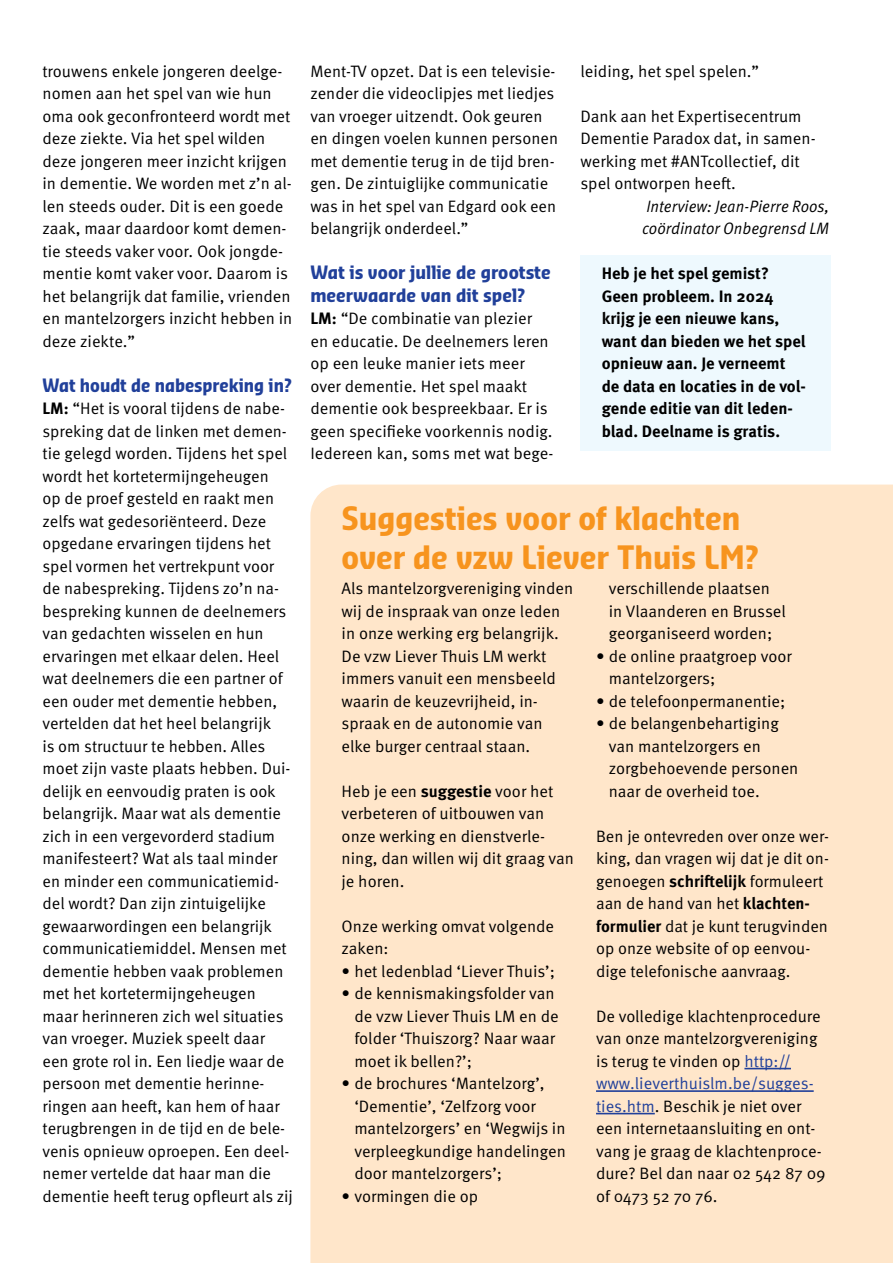
<style>
.page{position:relative;width:893px;height:1263px;background:#fff}
.page>*{position:absolute;margin:0;border:0;box-sizing:border-box;transform-origin:0 0}
.t1{font:700 31.5px/39px "Sansa Con Pro";color:#f7941e}
.t2{font:700 18px/22.5px "Sansa Con Pro";color:#21409a}
.t3{font:700 18px "Sansa Con Pro";color:#21409a;scale:.96 1}
.t4{font:16.5px/22.5px "Meta Pro Norm";color:#000}
.t5{font:700 16.5px/22.5px "Meta Pro";color:#000}
.t6{font:16.5px/22.5px "Meta Pro Norm Ita";color:#000;scale:.94 1}
.s1{font-family:"Meta Pro";font-weight:700}
.s2{color:#21409a}
</style>
<div class="page">
<div style="left:310px;top:485px;width:583px;height:778px;background:#ffe6ca"></div>
<hr style="left:744px;top:1068px;width:47px;height:1px;background:#21409a">
<hr style="left:596px;top:1090px;width:218px;height:2px;background:#21409a">
<hr style="left:596px;top:1113px;width:59px;height:1px;background:#21409a">
<div style="left:580px;top:255px;width:251px;height:196px;background:#eef9fe"></div>
<p class="t4" style="left:43px;top:58px;width:251px">trouwens enkele jongeren deelge&shy;nomen aan het spel van wie hun oma ook geconfronteerd wordt met deze ziekte. Via het spel wilden deze jongeren meer inzicht krijgen in dementie. We worden met z’n al&shy;len steeds ouder. Dit is een goede zaak, maar daardoor komt demen&shy;tie steeds vaker voor. Ook jongde&shy;mentie komt vaker voor. Daarom is het belangrijk dat familie, vrienden en mantelzorgers inzicht hebben in deze ziekte.”</p>
<p class="t3" style="left:43px;top:372px;width:261px">Wat houdt de nabespreking in?</p>
<p class="t4" style="left:43px;top:396px;width:252px"><span class="s1">LM:</span> “Het is vooral tijdens de nabe&shy;spreking dat de linken met demen&shy;tie gelegd worden. Tijdens het spel wordt het kortetermijngeheugen<br>op de proef gesteld en raakt men zelfs wat gedesoriënteerd. Deze opgedane ervaringen tijdens het spel vormen het vertrekpunt voor de nabespreking. Tijdens zo’n na&shy;bespreking kunnen de deelnemers van gedachten wisselen en hun ervaringen met elkaar delen. Heel wat deelnemers die een partner of een ouder met dementie hebben, vertelden dat het heel belangrijk<br>is om structuur te hebben. Alles moet zijn vaste plaats hebben. Dui&shy;delijk en eenvoudig praten is ook belangrijk. Maar wat als dementie zich in een vergevorderd stadium manifesteert? Wat als taal minder en minder een communicatiemid&shy;del wordt? Dan zijn zintuigelijke gewaarwordingen een belangrijk communicatiemiddel. Mensen met dementie hebben vaak problemen met het kortetermijngeheugen maar herinneren zich wel situaties van vroeger. Muziek speelt daar een grote rol in. Een liedje waar de persoon met dementie herinne&shy;ringen aan heeft, kan hem of haar terugbrengen in de tijd en de bele&shy;venis opnieuw oproepen. Een deel&shy;nemer vertelde dat haar man die dementie heeft terug opfleurt als zij</p>
<p class="t4" style="left:310px;top:58px;width:249px">Ment-TV opzet. Dat is een televisie&shy;zender die videoclipjes met liedjes van vroeger uitzendt. Ook geuren en dingen voelen kunnen personen met dementie terug in de tijd bren&shy;gen. De zintuiglijke communicatie was in het spel van Edgard ook een belangrijk onderdeel.”</p>
<p class="t2" style="left:310px;top:261px;width:242px">Wat is voor jullie de grootste meerwaarde van dit spel?</p>
<p class="t4" style="left:310px;top:306px;width:245px"><span class="s1">LM:</span> “De combinatie van plezier en educatie. De deelnemers leren op een leuke manier iets meer over dementie. Het spel maakt dementie ook bespreekbaar. Er is geen specifieke voorkennis nodig.<br>Iedereen kan, soms met wat bege-</p>
<p class="t4" style="left:580px;top:59px;width:180px">leiding, het spel spelen.”</p>
<p class="t4" style="left:580px;top:104px;width:237px">Dank aan het Expertisecentrum<br>Dementie Paradox dat, in samen&shy;werking met #ANTcollectief, dit spel ontworpen heeft.</p>
<p class="t6" style="left:642px;top:193px;width:200px">Interview: Jean-Pierre Roos, coördinator Onbegrensd LM</p>
<p class="t5" style="left:602px;top:261px;width:206px">Heb je het spel gemist?<br>Geen probleem. In 2024 krijg je een nieuwe kans, want dan bieden we het spel opnieuw aan. Je verneemt de data en locaties in de vol&shy;gende editie van dit leden&shy;blad. Deelname is gratis.</p>
<h1 class="t1" style="left:342px;top:498px;width:419px">Suggesties voor of klachten over de vzw Liever Thuis LM?</h1>
<p class="t4" style="left:342px;top:576px;width:233px">Als mantelzorgvereniging vinden wij de inspraak van onze leden in onze werking erg belangrijk.<br>De vzw Liever Thuis LM werkt immers vanuit een mensbeeld waarin de keuzevrijheid, in&shy;spraak en de autonomie van elke burger centraal staan.</p>
<p class="t4" style="left:342px;top:779px;width:234px">Heb je een <span class="s1">suggestie</span> voor het verbeteren of uitbouwen van onze werking en dienstverle&shy;ning, dan willen wij dit graag van je horen.</p>
<p class="t4" style="left:342px;top:914px;width:214px">Onze werking omvat volgende zaken:</p>
<p class="t4" style="left:342px;top:959px;width:215px">• het ledenblad ‘Liever Thuis’;</p>
<p class="t4" style="left:354px;top:981px;width:206px;text-indent:-13px">• de kennismakingsfolder van de vzw Liever Thuis LM en de folder ‘Thuiszorg? Naar waar moet ik bellen?’;</p>
<p class="t4" style="left:354px;top:1071px;width:213px;text-indent:-13px">• de brochures ‘Mantelzorg’, ‘Dementie’, ‘Zelfzorg voor mantelzorgers’ en ‘Wegwijs in verpleegkundige handelingen door mantelzorgers’;</p>
<p class="t4" style="left:342px;top:1184px;width:138px">• vormingen die op</p>
<p class="t4" style="left:609px;top:576px;width:179px">verschillende plaatsen in Vlaanderen en Brussel georganiseerd worden;</p>
<p class="t4" style="left:609px;top:643px;width:185px;text-indent:-13px">• de online praatgroep voor mantelzorgers;</p>
<p class="t4" style="left:596px;top:689px;width:191px">• de telefoonpermanentie;</p>
<p class="t4" style="left:609px;top:711px;width:191px;text-indent:-13px">• de belangenbehartiging van mantelzorgers en zorgbehoevende personen naar de overheid toe.</p>
<p class="t4" style="left:596px;top:823px;width:235px">Ben je ontevreden over onze wer&shy;king, dan vragen wij dat je dit on&shy;genoegen <span class="s1">schriftelijk</span> formuleert aan de hand van het <span class="s1">klachten&shy;formulier</span> dat je kunt terugvinden op onze website of op eenvou&shy;dige telefonische aanvraag.</p>
<p class="t4" style="left:596px;top:1003px;width:231px">De volledige klachtenprocedure van onze mantelzorgvereniging is terug te vinden op <span class="s2">http:// www.lieverthuislm.be/sugges&shy;ties.htm</span>. Beschik je niet over een internetaansluiting en ont&shy;vang je graag de klachtenproce&shy;dure? Bel dan naar 02 542 87 09 of 0473 52 70 76.</p>
</div>
